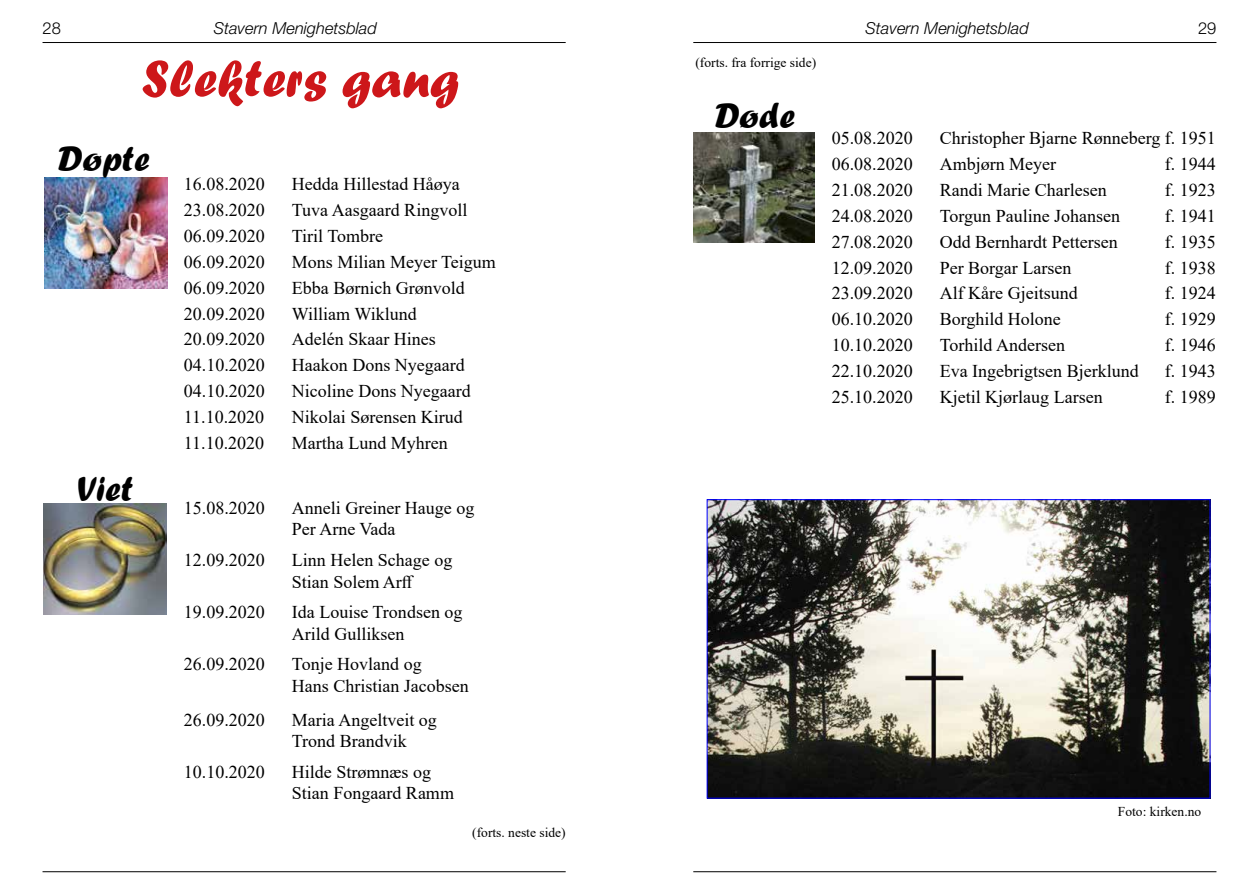
<style>
.page{position:relative;width:1259px;height:893px;background:#fff}
.page>*{position:absolute;margin:0;border:0;box-sizing:border-box;transform-origin:0 0}
.t1{font:54px "Forte";color:#cd171a}
.t2{font:36px "Forte";color:#000}
.t3{font:18px/21.6px "Times New Roman";color:#000}
.t4{font:italic 300 16.5px "Helvetica Neue LT Std";color:#000}
.t5{font:300 16.5px "Helvetica Neue LT Std";color:#000}
.t6{font:13.5px "Times New Roman";color:#000}
</style>
<div class="page">
<hr style="left:43px;top:42px;width:523px;height:1px;background:#000">
<hr style="left:693px;top:42px;width:523px;height:1px;background:#000">
<hr style="left:43px;top:871px;width:523px;height:1px;background:#000">
<hr style="left:693px;top:871px;width:523px;height:1px;background:#000">
<img style="left:44px;top:504px;width:122px;height:111px">
<img style="left:45px;top:177px;width:122px;height:111px">
<img style="left:693px;top:133px;width:121px;height:109px">
<img style="left:709px;top:501px;width:499px;height:295px">
<div style="left:707px;top:499px;width:503px;height:299px;border:1px solid #00f"></div>
<p class="t5" style="left:43px;top:18px;width:20px">28</p>
<p class="t4" style="left:214px;top:18px;width:165px">Stavern Menighetsblad</p>
<p class="t4" style="left:865px;top:18px;width:165px">Stavern Menighetsblad</p>
<p class="t5" style="left:1198px;top:18px;width:20px">29</p>
<h1 class="t1" style="left:141px;top:47px;width:319px">Slekters gang</h1>
<h2 class="t2" style="left:58px;top:138px;width:93px">Døpte</h2>
<p class="t3" style="left:184px;top:173px;width:82px">16.08.2020</p>
<p class="t3" style="left:292px;top:173px;width:169px">Hedda Hillestad Håøya</p>
<p class="t3" style="left:184px;top:199px;width:82px">23.08.2020</p>
<p class="t3" style="left:292px;top:199px;width:177px">Tuva Aasgaard Ringvoll</p>
<p class="t3" style="left:184px;top:225px;width:82px">06.09.2020</p>
<p class="t3" style="left:292px;top:225px;width:93px">Tiril Tombre</p>
<p class="t3" style="left:184px;top:250px;width:82px">06.09.2020</p>
<p class="t3" style="left:292px;top:250px;width:205px">Mons Milian Meyer Teigum</p>
<p class="t3" style="left:184px;top:276px;width:82px">06.09.2020</p>
<p class="t3" style="left:292px;top:276px;width:174px">Ebba Børnich Grønvold</p>
<p class="t3" style="left:184px;top:302px;width:82px">20.09.2020</p>
<p class="t3" style="left:292px;top:302px;width:126px">William Wiklund</p>
<p class="t3" style="left:184px;top:328px;width:82px">20.09.2020</p>
<p class="t3" style="left:292px;top:328px;width:145px">Adelén Skaar Hines</p>
<p class="t3" style="left:184px;top:354px;width:82px">04.10.2020</p>
<p class="t3" style="left:292px;top:354px;width:174px">Haakon Dons Nyegaard</p>
<p class="t3" style="left:184px;top:380px;width:82px">04.10.2020</p>
<p class="t3" style="left:292px;top:380px;width:180px">Nicoline Dons Nyegaard</p>
<p class="t3" style="left:184px;top:405px;width:82px">11.10.2020</p>
<p class="t3" style="left:292px;top:405px;width:172px">Nikolai Sørensen Kirud</p>
<p class="t3" style="left:184px;top:431px;width:82px">11.10.2020</p>
<p class="t3" style="left:292px;top:431px;width:157px">Martha Lund Myhren</p>
<h2 class="t2" style="left:77px;top:468px;width:57px">Viet</h2>
<p class="t3" style="left:184px;top:496px;width:82px">15.08.2020</p>
<p class="t3" style="left:292px;top:496px;width:184px">Anneli Greiner Hauge og<br>Per Arne Vada</p>
<p class="t3" style="left:184px;top:549px;width:82px">12.09.2020</p>
<p class="t3" style="left:292px;top:549px;width:162px">Linn Helen Schage og<br>Stian Solem Arff</p>
<p class="t3" style="left:184px;top:601px;width:82px">19.09.2020</p>
<p class="t3" style="left:292px;top:601px;width:172px">Ida Louise Trondsen og<br>Arild Gulliksen</p>
<p class="t3" style="left:184px;top:653px;width:82px">26.09.2020</p>
<p class="t3" style="left:292px;top:653px;width:178px">Tonje Hovland og<br>Hans Christian Jacobsen</p>
<p class="t3" style="left:184px;top:708px;width:82px">26.09.2020</p>
<p class="t3" style="left:292px;top:708px;width:146px">Maria Angeltveit og<br>Trond Brandvik</p>
<p class="t3" style="left:184px;top:760px;width:82px">10.10.2020</p>
<p class="t3" style="left:292px;top:760px;width:163px">Hilde Strømnæs og<br>Stian Fongaard Ramm</p>
<p class="t6" style="left:472px;top:823px;width:95px">(forts. neste side)</p>
<p class="t6" style="left:695px;top:53px;width:122px">(forts. fra forrige side)</p>
<h2 class="t2" style="left:715px;top:95px;width:81px">Døde</h2>
<p class="t3" style="left:831px;top:127px;width:82px">05.08.2020</p>
<p class="t3" style="left:939px;top:127px;width:278px">Christopher Bjarne Rønneberg f. 1951</p>
<p class="t3" style="left:831px;top:153px;width:82px">06.08.2020</p>
<p class="t3" style="left:939px;top:153px;width:118px">Ambjørn Meyer</p>
<p class="t3" style="left:1164px;top:153px;width:52px">f. 1944</p>
<p class="t3" style="left:831px;top:179px;width:82px">21.08.2020</p>
<p class="t3" style="left:939px;top:179px;width:168px">Randi Marie Charlesen</p>
<p class="t3" style="left:1164px;top:179px;width:52px">f. 1923</p>
<p class="t3" style="left:831px;top:204px;width:82px">24.08.2020</p>
<p class="t3" style="left:939px;top:204px;width:182px">Torgun Pauline Johansen</p>
<p class="t3" style="left:1164px;top:204px;width:52px">f. 1941</p>
<p class="t3" style="left:831px;top:230px;width:82px">27.08.2020</p>
<p class="t3" style="left:939px;top:230px;width:179px">Odd Bernhardt Pettersen</p>
<p class="t3" style="left:1164px;top:230px;width:52px">f. 1935</p>
<p class="t3" style="left:831px;top:256px;width:82px">12.09.2020</p>
<p class="t3" style="left:939px;top:256px;width:133px">Per Borgar Larsen</p>
<p class="t3" style="left:1164px;top:256px;width:52px">f. 1938</p>
<p class="t3" style="left:831px;top:282px;width:82px">23.09.2020</p>
<p class="t3" style="left:939px;top:282px;width:139px">Alf Kåre Gjeitsund</p>
<p class="t3" style="left:1164px;top:282px;width:52px">f. 1924</p>
<p class="t3" style="left:831px;top:308px;width:82px">06.10.2020</p>
<p class="t3" style="left:939px;top:308px;width:123px">Borghild Holone</p>
<p class="t3" style="left:1164px;top:308px;width:52px">f. 1929</p>
<p class="t3" style="left:831px;top:334px;width:82px">10.10.2020</p>
<p class="t3" style="left:939px;top:334px;width:127px">Torhild Andersen</p>
<p class="t3" style="left:1164px;top:334px;width:52px">f. 1946</p>
<p class="t3" style="left:831px;top:360px;width:82px">22.10.2020</p>
<p class="t3" style="left:939px;top:360px;width:200px">Eva Ingebrigtsen Bjerklund</p>
<p class="t3" style="left:1164px;top:360px;width:52px">f. 1943</p>
<p class="t3" style="left:831px;top:385px;width:82px">25.10.2020</p>
<p class="t3" style="left:939px;top:385px;width:164px">Kjetil Kjørlaug Larsen</p>
<p class="t3" style="left:1164px;top:385px;width:52px">f. 1989</p>
<p class="t6" style="left:1118px;top:802px;width:85px">Foto: kirken.no</p>
</div>
